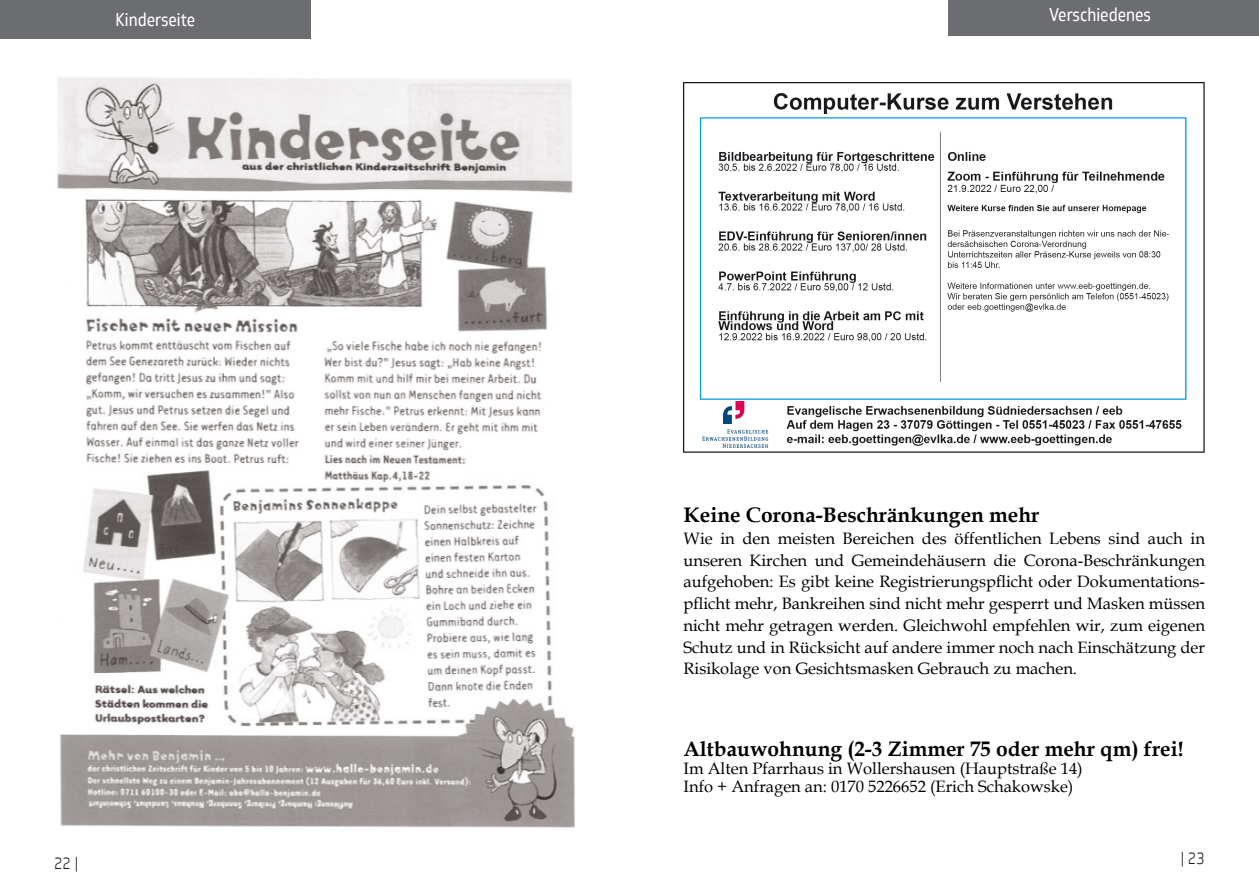
<style>
.page{position:relative;width:1259px;height:893px;background:#fff}
.page>*{position:absolute;margin:0;border:0;box-sizing:border-box;transform-origin:0 0}
.t1{font:700 21px "Book Antiqua";color:#000001}
.t2{font:18px "Soleto";color:#fff;scale:.85 1}
.t3{font:16.5px/21.8px "Book Antiqua";color:#000001;text-align:justify}
.t4{font:300 16.5px "Soleto";color:#231f20;scale:.88 1}
</style>
<div class="page">
<div style="left:0;top:0;width:311px;height:38px;background:#6c6d70"></div>
<img style="left:683px;top:82px;width:522px;height:370px">
<img style="left:57px;top:77px;width:518px;height:751px">
<div style="left:948px;top:0;width:311px;height:36px;background:#6c6d70"></div>
<p class="t2" style="left:116px;top:12px;width:95px">Kinderseite</p>
<p class="t4" style="left:54px;top:856px;width:29px">22 |</p>
<p class="t2" style="left:1049px;top:7px;width:121px">Verschiedenes</p>
<p class="t1" style="left:683px;top:507px;width:357px">Keine Corona-Beschränkungen mehr</p>
<p class="t3" style="left:683px;top:529px;width:523px">Wie in den meisten Bereichen des öffentlichen Lebens sind auch in unseren Kirchen und Gemeindehäusern die Corona-Beschränkungen aufgehoben: Es gibt keine Registrierungspflicht oder Dokumentations&shy;pflicht mehr, Bankreihen sind nicht mehr gesperrt und Masken müssen nicht mehr getragen werden. Gleichwohl empfehlen wir, zum eigenen Schutz und in Rücksicht auf andere immer noch nach Einschätzung der Risikolage von Gesichtsmasken Gebrauch zu machen.</p>
<p class="t1" style="left:683px;top:741px;width:501px">Altbauwohnung (2-3 Zimmer 75 oder mehr qm) frei!</p>
<p class="t3" style="left:683px;top:761px;width:401px;line-height:18px">Im Alten Pfarrhaus in Wollershausen (Hauptstraße 14)<br>Info + Anfragen an: 0170 5226652 (Erich Schakowske)</p>
<p class="t4" style="left:1180px;top:851px;width:29px">| 23</p>
</div>
